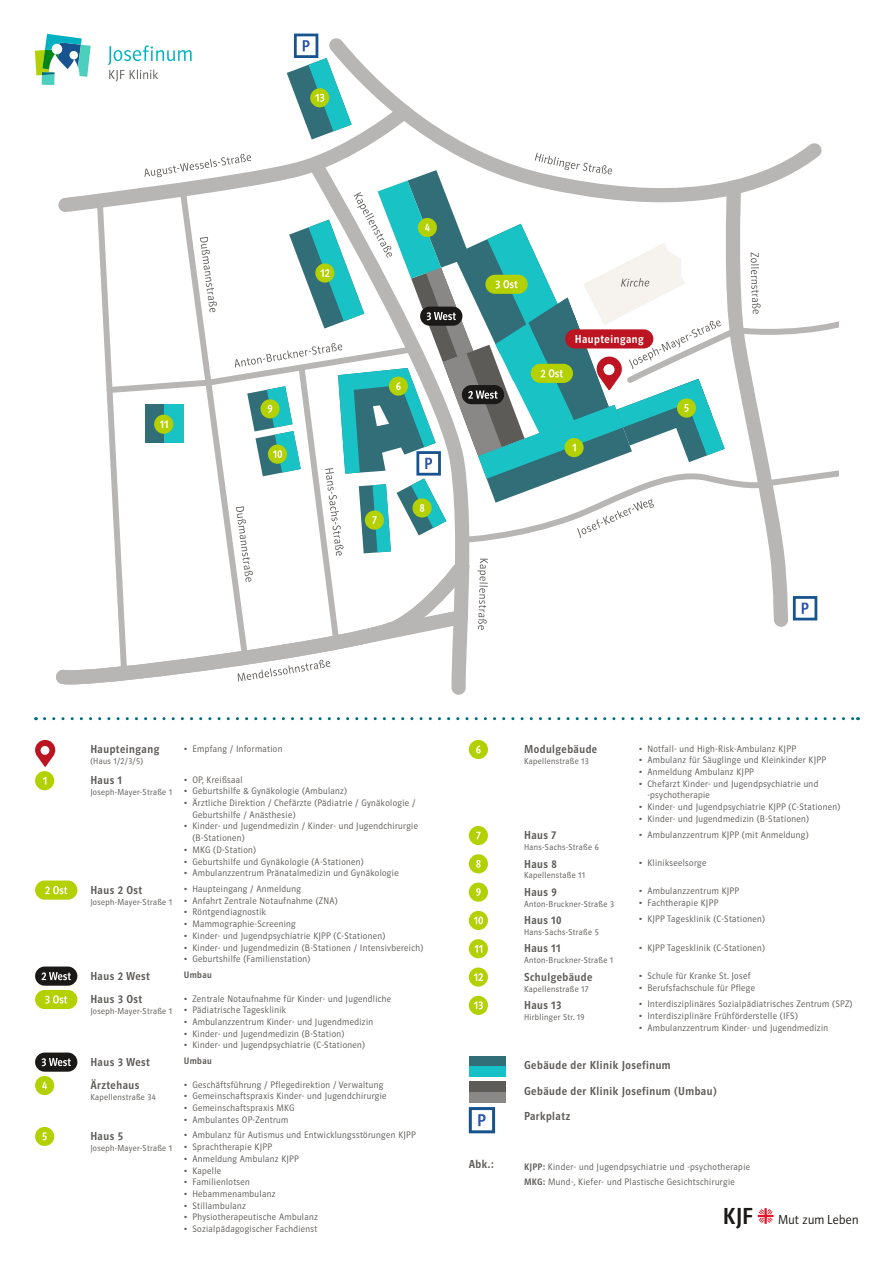
<style>
.page{position:relative;width:893px;height:1263px;background:#fff}
.page>*{position:absolute;margin:0;border:0;box-sizing:border-box;transform-origin:0 0}
.t1{font:13.5px "Polo Condensed Leicht";letter-spacing:.02em;color:#1b1917}
.t2{font:12px/25.5px "Polo Condensed Krftg";letter-spacing:.04em;color:#5d5b58}
.t3{font:12px "Polo Condensed Krftg";letter-spacing:.04em;color:#fff}
.t4{font:9.75px/11.7px "Polo Condensed Leicht";letter-spacing:.035em;color:#5d5b58}
.t5{font:9.75px "Polo Condensed Krftg";letter-spacing:.04em;color:#5d5b58}
.t6{font:9px "Polo Condensed Leicht";letter-spacing:.04em;color:#5d5b58}
.s1{font-family:"Polo Condensed Krftg"}
.s2{font-family:"Polo Condensed Krftg";font-size:24px}
</style>
<div class="page">
<svg style="left:758px;top:1208px;width:15px;height:16px"></svg>
<svg style="left:35px;top:740px;width:20px;height:27px"></svg>
<div style="left:41px;top:746px;width:8px;height:9px;background:#fff;border-radius:50%"></div>
<div style="left:35px;top:771px;width:19px;height:19px;background:#b3d100;border-radius:50%"></div>
<svg style="left:43px;top:777px;width:3px;height:7px"></svg>
<div style="left:35px;top:880px;width:42px;height:20px;background:#b3d100;border-radius:10px"></div>
<svg style="left:45px;top:886px;width:22px;height:8px"></svg>
<div style="left:35px;top:966px;width:42px;height:20px;background:#1b1917;border-radius:10px"></div>
<svg style="left:42px;top:972px;width:29px;height:8px"></svg>
<div style="left:35px;top:990px;width:42px;height:19px;background:#b3d100;border-radius:10px"></div>
<svg style="left:45px;top:995px;width:22px;height:9px"></svg>
<div style="left:35px;top:1052px;width:42px;height:20px;background:#1b1917;border-radius:10px"></div>
<svg style="left:42px;top:1058px;width:29px;height:8px"></svg>
<div style="left:35px;top:1076px;width:19px;height:19px;background:#b3d100;border-radius:50%"></div>
<svg style="left:42px;top:1082px;width:5px;height:7px"></svg>
<div style="left:35px;top:1127px;width:19px;height:19px;background:#b3d100;border-radius:50%"></div>
<svg style="left:42px;top:1132px;width:5px;height:8px"></svg>
<div style="left:469px;top:740px;width:19px;height:19px;background:#b3d100;border-radius:50%"></div>
<svg style="left:476px;top:745px;width:5px;height:8px"></svg>
<div style="left:469px;top:826px;width:19px;height:19px;background:#b3d100;border-radius:50%"></div>
<svg style="left:476px;top:832px;width:5px;height:7px"></svg>
<div style="left:469px;top:854px;width:19px;height:19px;background:#b3d100;border-radius:50%"></div>
<svg style="left:476px;top:860px;width:5px;height:8px"></svg>
<div style="left:469px;top:882px;width:19px;height:20px;background:#b3d100;border-radius:50%"></div>
<svg style="left:476px;top:888px;width:5px;height:8px"></svg>
<div style="left:469px;top:911px;width:19px;height:19px;background:#b3d100;border-radius:50%"></div>
<svg style="left:474px;top:916px;width:9px;height:8px"></svg>
<div style="left:469px;top:939px;width:19px;height:19px;background:#b3d100;border-radius:50%"></div>
<svg style="left:474px;top:945px;width:8px;height:7px"></svg>
<div style="left:469px;top:967px;width:19px;height:20px;background:#b3d100;border-radius:50%"></div>
<svg style="left:474px;top:973px;width:9px;height:8px"></svg>
<div style="left:469px;top:996px;width:19px;height:19px;background:#b3d100;border-radius:50%"></div>
<svg style="left:474px;top:1001px;width:9px;height:8px"></svg>
<div style="left:469px;top:1056px;width:37px;height:11px;background:#316e77"></div>
<div style="left:469px;top:1067px;width:37px;height:10px;background:#15c1c6"></div>
<div style="left:469px;top:1081px;width:37px;height:11px;background:#5d5b58"></div>
<div style="left:469px;top:1092px;width:37px;height:11px;background:#898886"></div>
<svg style="left:469px;top:1107px;width:26px;height:26px"></svg>
<svg style="left:35px;top:34px;width:804px;height:647px"></svg>
<div style="left:603px;top:364px;width:11px;height:11px;background:#fff;border-radius:50%"></div>
<div style="left:565px;top:329px;width:88px;height:19px;background:#bc1521;border-radius:10px"></div>
<svg style="left:45px;top:717px;width:813px;height:3px"></svg>
<p class="t3" style="left:575px;top:333px;width:70px">Haupteingang</p>
<p class="t2" style="left:90px;top:737px;width:70px">Haupteingang</p>
<p class="t6" style="left:90px;top:756px;width:54px">(Haus 1/2/3/5)</p>
<p class="t4" style="left:184px;top:742px;width:100px">• Empfang / Information</p>
<p class="t2" style="left:90px;top:768px;width:33px">Haus 1</p>
<p class="t6" style="left:90px;top:787px;width:83px">Joseph-Mayer-Straße 1</p>
<p class="t4" style="left:184px;top:774px;width:60px">• OP, Kreißsaal</p>
<p class="t4" style="left:184px;top:785px;width:165px">• Geburtshilfe &amp; Gynäkologie (Ambulanz)</p>
<p class="t4" style="left:192px;top:797px;width:225px;text-indent:-9px">• Ärztliche Direktion / Chefärzte (Pädiatrie / Gynäkologie /<br>Geburtshilfe / Anästhesie)</p>
<p class="t4" style="left:192px;top:820px;width:227px;text-indent:-9px">• Kinder- und Jugendmedizin / Kinder- und Jugendchirurgie (B-Stationen)</p>
<p class="t4" style="left:184px;top:844px;width:74px">• MKG (D-Station)</p>
<p class="t4" style="left:184px;top:855px;width:181px">• Geburtshilfe und Gynäkologie (A-Stationen)</p>
<p class="t4" style="left:184px;top:867px;width:216px">• Ambulanzzentrum Pränatalmedizin und Gynäkologie</p>
<p class="t2" style="left:90px;top:877px;width:54px">Haus 2 Ost</p>
<p class="t6" style="left:90px;top:897px;width:83px">Joseph-Mayer-Straße 1</p>
<p class="t4" style="left:184px;top:883px;width:119px">• Haupteingang / Anmeldung</p>
<p class="t4" style="left:184px;top:895px;width:155px">• Anfahrt Zentrale Notaufnahme (ZNA)</p>
<p class="t4" style="left:184px;top:906px;width:84px">• Röntgendiagnostik</p>
<p class="t4" style="left:184px;top:918px;width:113px">• Mammographie-Screening</p>
<p class="t4" style="left:184px;top:930px;width:203px">• Kinder- und Jugendpsychiatrie KJPP (C-Stationen)</p>
<p class="t4" style="left:184px;top:941px;width:241px">• Kinder- und Jugendmedizin (B-Stationen / Intensivbereich)</p>
<p class="t4" style="left:184px;top:953px;width:128px">• Geburtshilfe (Familienstation)</p>
<p class="t2" style="left:90px;top:963px;width:61px">Haus 2 West</p>
<p class="t5" style="left:184px;top:970px;width:29px">Umbau</p>
<p class="t2" style="left:90px;top:987px;width:54px">Haus 3 Ost</p>
<p class="t6" style="left:90px;top:1006px;width:83px">Joseph-Mayer-Straße 1</p>
<p class="t4" style="left:184px;top:992px;width:209px">• Zentrale Notaufnahme für Kinder- und Jugendliche</p>
<p class="t4" style="left:184px;top:1004px;width:104px">• Pädiatrische Tagesklinik</p>
<p class="t4" style="left:184px;top:1016px;width:191px">• Ambulanzzentrum Kinder- und Jugendmedizin</p>
<p class="t4" style="left:184px;top:1027px;width:162px">• Kinder- und Jugendmedizin (B-Station)</p>
<p class="t4" style="left:184px;top:1039px;width:183px">• Kinder- und Jugendpsychiatrie (C-Stationen)</p>
<p class="t2" style="left:90px;top:1049px;width:61px">Haus 3 West</p>
<p class="t5" style="left:184px;top:1056px;width:29px">Umbau</p>
<p class="t2" style="left:90px;top:1073px;width:50px">Ärztehaus</p>
<p class="t6" style="left:90px;top:1092px;width:67px">Kapellenstraße 34</p>
<p class="t4" style="left:184px;top:1078px;width:201px">• Geschäftsführung / Pflegedirektion / Verwaltung</p>
<p class="t4" style="left:184px;top:1090px;width:204px">• Gemeinschaftspraxis Kinder- und Jugendchirurgie</p>
<p class="t4" style="left:184px;top:1102px;width:112px">• Gemeinschaftspraxis MKG</p>
<p class="t4" style="left:184px;top:1113px;width:106px">• Ambulantes OP-Zentrum</p>
<p class="t2" style="left:90px;top:1123px;width:34px">Haus 5</p>
<p class="t6" style="left:90px;top:1143px;width:83px">Joseph-Mayer-Straße 1</p>
<p class="t4" style="left:184px;top:1129px;width:233px">• Ambulanz für Autismus und Entwicklungsstörungen KJPP</p>
<p class="t4" style="left:184px;top:1141px;width:90px">• Sprachtherapie KJPP</p>
<p class="t4" style="left:184px;top:1153px;width:116px">• Anmeldung Ambulanz KJPP</p>
<p class="t4" style="left:184px;top:1164px;width:39px">• Kapelle</p>
<p class="t4" style="left:184px;top:1176px;width:67px">• Familienlotsen</p>
<p class="t4" style="left:184px;top:1188px;width:93px">• Hebammenambulanz</p>
<p class="t4" style="left:184px;top:1200px;width:64px">• Stillambulanz</p>
<p class="t4" style="left:184px;top:1211px;width:135px">• Physiotherapeutische Ambulanz</p>
<p class="t4" style="left:184px;top:1223px;width:135px">• Sozialpädagogischer Fachdienst</p>
<p class="t2" style="left:524px;top:737px;width:75px">Modulgebäude</p>
<p class="t6" style="left:524px;top:756px;width:66px">Kapellenstraße 13</p>
<p class="t4" style="left:639px;top:742px;width:158px">• Notfall- und High-Risk-Ambulanz KJPP</p>
<p class="t4" style="left:639px;top:754px;width:189px">• Ambulanz für Säuglinge und Kleinkinder KJPP</p>
<p class="t4" style="left:639px;top:766px;width:116px">• Anmeldung Ambulanz KJPP</p>
<p class="t4" style="left:647px;top:778px;width:172px;text-indent:-9px">• Chefarzt Kinder- und Jugendpsychiatrie und -psychotherapie</p>
<p class="t4" style="left:639px;top:801px;width:203px">• Kinder- und Jugendpsychiatrie KJPP (C-Stationen)</p>
<p class="t4" style="left:639px;top:813px;width:172px">• Kinder- und Jugendmedizin (B-Stationen)</p>
<p class="t2" style="left:524px;top:823px;width:33px">Haus 7</p>
<p class="t6" style="left:524px;top:842px;width:76px">Hans-Sachs-Straße 6</p>
<p class="t4" style="left:639px;top:828px;width:171px">• Ambulanzzentrum KJPP (mit Anmeldung)</p>
<p class="t2" style="left:524px;top:851px;width:34px">Haus 8</p>
<p class="t6" style="left:524px;top:871px;width:63px">Kapellenstaße 11</p>
<p class="t4" style="left:639px;top:857px;width:69px">• Klinikseelsorge</p>
<p class="t2" style="left:524px;top:879px;width:34px">Haus 9</p>
<p class="t6" style="left:524px;top:899px;width:91px">Anton-Bruckner-Straße 3</p>
<p class="t4" style="left:639px;top:885px;width:102px">• Ambulanzzentrum KJPP</p>
<p class="t4" style="left:639px;top:897px;width:81px">• Fachtherapie KJPP</p>
<p class="t2" style="left:524px;top:908px;width:39px">Haus 10</p>
<p class="t6" style="left:524px;top:927px;width:76px">Hans-Sachs-Straße 5</p>
<p class="t4" style="left:639px;top:913px;width:128px">• KJPP Tagesklinik (C-Stationen)</p>
<p class="t2" style="left:524px;top:936px;width:38px">Haus 11</p>
<p class="t6" style="left:524px;top:955px;width:91px">Anton-Bruckner-Straße 1</p>
<p class="t4" style="left:639px;top:942px;width:128px">• KJPP Tagesklinik (C-Stationen)</p>
<p class="t2" style="left:524px;top:964px;width:70px">Schulgebäude</p>
<p class="t6" style="left:524px;top:984px;width:66px">Kapellenstraße 17</p>
<p class="t4" style="left:639px;top:970px;width:113px">• Schule für Kranke St. Josef</p>
<p class="t4" style="left:639px;top:982px;width:118px">• Berufsfachschule für Pflege</p>
<p class="t4" style="left:639px;top:998px;width:215px">• Interdisziplinäres Sozialpädiatrisches Zentrum (SPZ)</p>
<p class="t4" style="left:639px;top:1010px;width:160px">• Interdisziplinäre Frühförderstelle (IFS)</p>
<p class="t4" style="left:639px;top:1022px;width:191px">• Ambulanzzentrum Kinder- und Jugendmedizin</p>
<p class="t2" style="left:524px;top:1053px;width:194px">Gebäude der Klinik Josefinum<br>Gebäude der Klinik Josefinum (Umbau)<br>Parkplatz</p>
<p class="t2" style="left:524px;top:992px;width:39px">Haus 13</p>
<p class="t6" style="left:524px;top:1012px;width:62px">Hirblinger Str. 19</p>
<p class="t2" style="left:469px;top:1151px;width:26px">Abk.:</p>
<p class="t4" style="left:524px;top:1160px;width:228px;line-height:14.4px"><span class="s1">KJPP:</span> Kinder- und Jugendpsychiatrie und -psychotherapie<br><span class="s1">MKG:</span> Mund-, Kiefer- und Plastische Gesichtschirurgie</p>
<h1 class="t1" style="left:723px;top:1212px;width:137px"><span class="s2">KJF</span> Mut zum Leben</h1>
</div>
